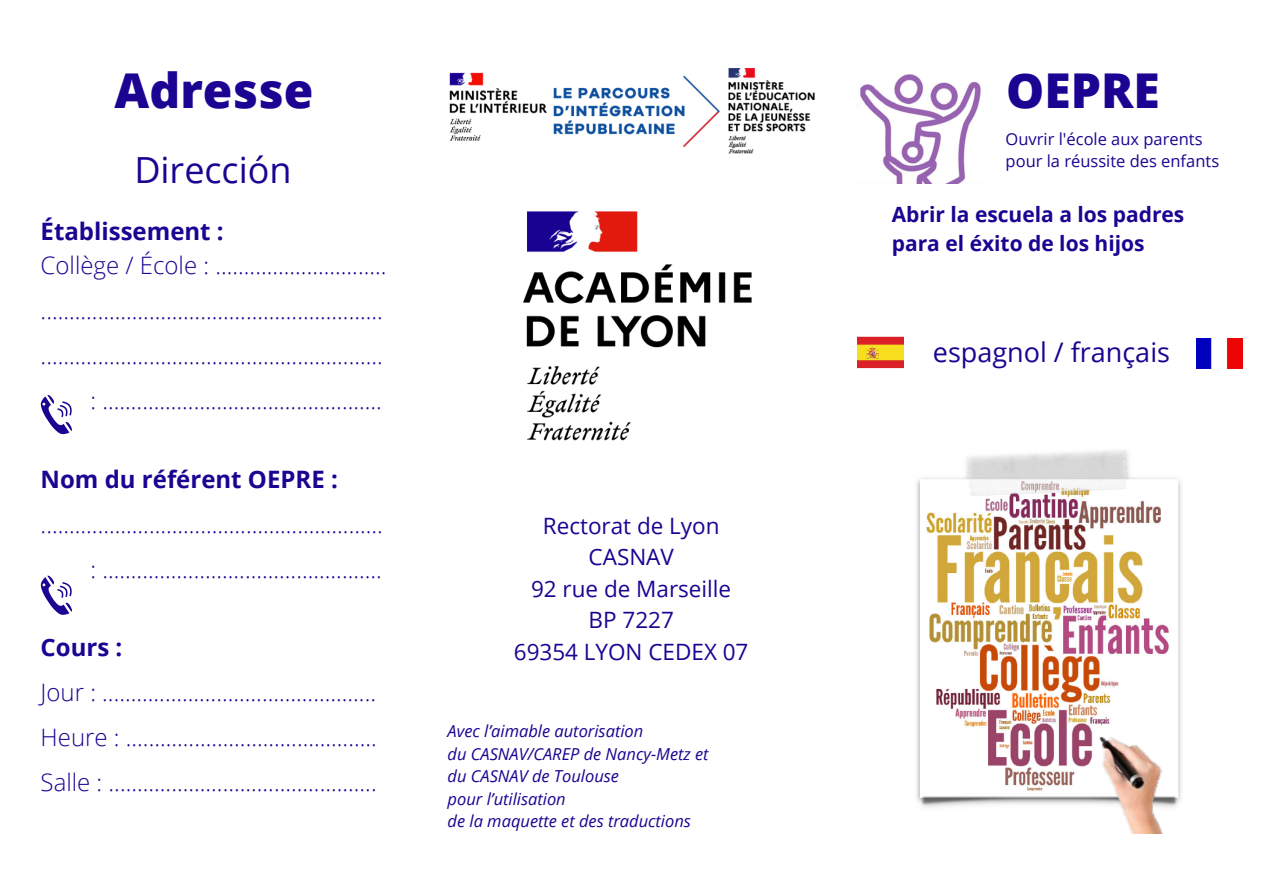
<style>
.page{position:relative;width:1263px;height:894px;background:#fff}
.page>*{position:absolute;margin:0;border:0;box-sizing:border-box;transform-origin:0 0}
.t1{font:800 48px "Open Sans";color:#1c0392}
.t2{font:36px "Open Sans";color:#1c0392}
.t3{font:27px "Open Sans";color:#1c0392}
.t4{font:300 24px "Open Sans";color:#1c0392}
.t5{font:700 24px "Open Sans";color:#1c0392}
.t6{font:22.5px "Open Sans";color:#1c0392}
.t7{font:700 21px "Open Sans";color:#1c0392}
.t8{font:italic 16.5px "Open Sans";color:#1c0392}
.t9{font:16.5px "Open Sans";color:#1c0392}
</style>
<div class="page">
<svg style="left:41px;top:395px;width:31px;height:39px"></svg>
<img style="left:449px;top:68px;width:366px;height:86px">
<img style="left:857px;top:74px;width:124px;height:109px">
<img style="left:916px;top:450px;width:265px;height:383px">
<img style="left:522px;top:211px;width:230px;height:230px">
<svg style="left:41px;top:575px;width:31px;height:39px"></svg>
<img style="left:1197px;top:338px;width:46px;height:31px">
<img style="left:857px;top:336px;width:46px;height:33px">
<p class="t1" style="left:115px;top:57px;width:200px">Adresse</p>
<p class="t2" style="left:134px;top:144px;width:159px">Dirección</p>
<p class="t5" style="left:41px;top:214px;width:185px">Établissement :</p>
<p class="t4" style="left:41px;top:248px;width:347px">Collège / École : ..............................</p>
<p class="t4" style="left:41px;top:293px;width:344px">............................................................</p>
<p class="t4" style="left:41px;top:338px;width:344px">............................................................</p>
<p class="t4" style="left:90px;top:383px;width:293px">: .................................................</p>
<p class="t5" style="left:41px;top:461px;width:299px">Nom du référent OEPRE :</p>
<p class="t4" style="left:41px;top:506px;width:344px">............................................................</p>
<p class="t4" style="left:90px;top:551px;width:293px">: .................................................</p>
<p class="t5" style="left:41px;top:630px;width:83px">Cours :</p>
<p class="t4" style="left:41px;top:675px;width:337px">Jour : ................................................</p>
<p class="t4" style="left:41px;top:720px;width:338px">Heure : ............................................</p>
<p class="t4" style="left:41px;top:765px;width:338px">Salle : ...............................................</p>
<p class="t6" style="left:543px;top:509px;width:178px">Rectorat de Lyon</p>
<p class="t6" style="left:589px;top:541px;width:87px">CASNAV</p>
<p class="t6" style="left:531px;top:572px;width:202px">92 rue de Marseille</p>
<p class="t6" style="left:589px;top:604px;width:87px">BP 7227</p>
<p class="t6" style="left:514px;top:635px;width:236px">69354 LYON CEDEX 07</p>
<p class="t8" style="left:448px;top:719px;width:197px">Avec l’aimable autorisation</p>
<p class="t8" style="left:448px;top:742px;width:262px">du CASNAV/CAREP de Nancy-Metz et</p>
<p class="t8" style="left:448px;top:764px;width:173px">du CASNAV de Toulouse</p>
<p class="t8" style="left:448px;top:787px;width:120px">pour l’utilisation</p>
<p class="t8" style="left:448px;top:809px;width:245px">de la maquette et des traductions</p>
<p class="t1" style="left:1006px;top:57px;width:155px">OEPRE</p>
<p class="t9" style="left:1006px;top:127px;width:198px">Ouvrir l'école aux parents</p>
<p class="t9" style="left:1006px;top:150px;width:215px">pour la réussite des enfants</p>
<p class="t7" style="left:892px;top:199px;width:294px">Abrir la escuela a los padres</p>
<p class="t7" style="left:892px;top:228px;width:254px">para el éxito de los hijos</p>
<p class="t3" style="left:933px;top:333px;width:239px">espagnol / français</p>
</div>
